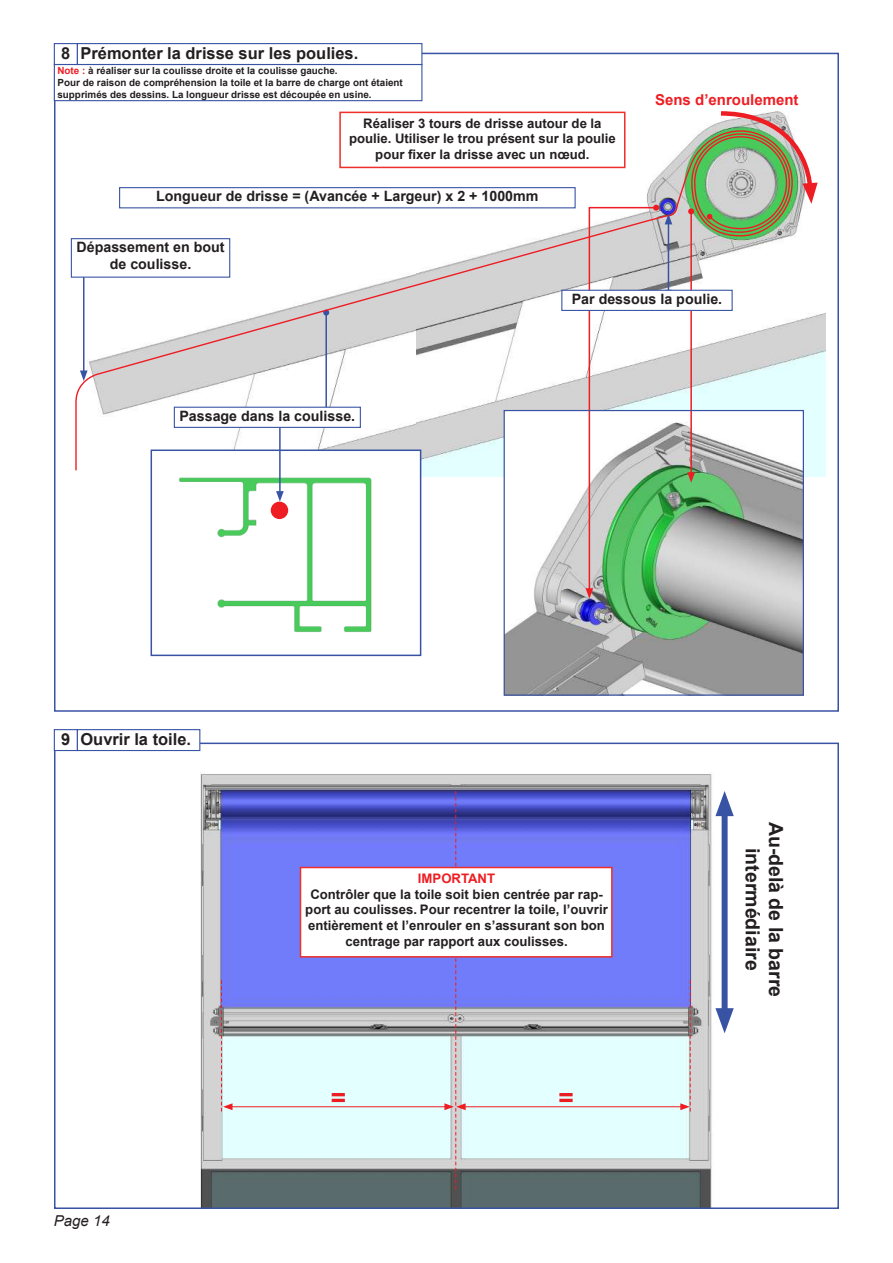
<style>
.page{position:relative;width:893px;height:1263px;background:#fff}
.page>*{position:absolute;margin:0;border:0;box-sizing:border-box;transform-origin:0 0}
.t1{font:700 26.25px "Arial";color:#eb1c22}
.t2{font:700 19.5px/23.4px "Arial";color:#231f20;text-align:center}
.t3{font:700 16.5px "Arial";color:#231f20}
.t4{font:700 15px "Arial";color:#ee1d23}
.t5{font:italic 15px "Arial";color:#231f20}
.t6{font:700 14.25px/17.1px "Arial";color:#231f20;text-align:center}
.t7{font:700 13.2px/15.8px "Arial";color:#231f20;text-align:center}
.t8{font:700 13.2px "Arial";color:#ee1d23}
.t9{font:700 9.9px/11.9px "Arial";color:#231f20}
.s1{color:#ee1d23}
</style>
<div class="page">
<img style="left:103px;top:745px;width:631px;height:461px">
<img style="left:415px;top:83px;width:410px;height:394px">
<div style="left:151px;top:450px;width:270px;height:205px;background:#fff"></div>
<img style="left:179px;top:477px;width:193px;height:155px">
<img style="left:506px;top:412px;width:296px;height:282px">
<svg style="left:276px;top:472px;width:53px;height:30px"></svg>
<hr style="left:230px;top:1106px;width:217px;height:1px;background:#ee1d23">
<svg style="left:221px;top:980px;width:12px;height:131px;background:#bdbdd6"></svg>
<hr style="left:463px;top:1106px;width:220px;height:1px;background:#ee1d23">
<svg style="left:444px;top:791px;width:22px;height:398px;background:#9c9ecf"></svg>
<svg style="left:680px;top:980px;width:11px;height:131px"></svg>
<div style="left:271px;top:502px;width:17px;height:17px;background:#ee1d23;border-radius:50%"></div>
<img style="left:585px;top:472px;width:74px;height:127px">
<svg style="left:687px;top:472px;width:8px;height:11px"></svg>
<svg style="left:75px;top:130px;width:718px;height:342px"></svg>
<div style="left:722px;top:806px;width:6px;height:212px;background:#3853a3"></div>
<svg style="left:715px;top:791px;width:19px;height:25px"></svg>
<svg style="left:715px;top:1008px;width:19px;height:25px"></svg>
<hr style="left:83px;top:260px;width:2px;height:113px;background:#3853a3">
<svg style="left:80px;top:370px;width:8px;height:11px"></svg>
<hr style="left:668px;top:222px;width:1px;height:70px;background:#3853a3">
<svg style="left:665px;top:214px;width:7px;height:10px"></svg>
<div style="left:54px;top:64px;width:368px;height:37px;background:#fff;border:1px solid #3853a3"></div>
<div style="left:54px;top:729px;width:24px;height:22px;background:#fff;border:1px solid #3853a3"></div>
<div style="left:77px;top:729px;width:123px;height:22px;background:#fff;border:1px solid #3853a3"></div>
<div style="left:119px;top:187px;width:457px;height:21px;background:#fff;border:1px solid #3853a3"></div>
<div style="left:174px;top:407px;width:187px;height:21px;background:#fff;border:1px solid #3853a3"></div>
<div style="left:71px;top:238px;width:159px;height:40px;background:#fff;border:1px solid #3853a3"></div>
<div style="left:561px;top:290px;width:172px;height:21px;background:#fff;border:1px solid #3853a3"></div>
<div style="left:54px;top:43px;width:24px;height:22px;background:#fff;border:1px solid #3853a3"></div>
<div style="left:77px;top:43px;width:345px;height:22px;background:#fff;border:1px solid #3853a3"></div>
<div style="left:151px;top:449px;width:270px;height:207px;border:2px solid #3853a3"></div>
<div style="left:504px;top:410px;width:300px;height:286px;border:1px solid #3853a3"></div>
<div style="left:339px;top:112px;width:286px;height:56px;background:#fff;border:2px solid #ee2f2a"></div>
<div style="left:300px;top:867px;width:313px;height:90px;background:#fff;border:2px solid #ee2f2a"></div>
<svg style="left:688px;top:109px;width:130px;height:125px"></svg>
<p class="t3" style="left:61px;top:42px;width:299px">8 Prémonter la drisse sur les poulies.</p>
<p class="t9" style="left:57px;top:65px;width:347px"><span class="s1">Note :</span> à réaliser sur la coulisse droite et la coulisse gauche.<br>Pour de raison de compréhension la toile et la barre de charge ont étaient supprimés des dessins. La longueur drisse est découpée en usine.</p>
<p class="t7" style="left:349px;top:115px;width:268px">Réaliser 3 tours de drisse autour de la poulie. Utiliser le trou présent sur la poulie pour fixer la drisse avec un nœud.</p>
<p class="t6" style="left:156px;top:188px;width:384px">Longueur de drisse = (Avancée + Largeur) x 2 + 1000mm</p>
<p class="t6" style="left:76px;top:239px;width:150px">Dépassement en bout de coulisse.</p>
<p class="t4" style="left:655px;top:89px;width:145px">Sens d’enroulement</p>
<p class="t6" style="left:179px;top:408px;width:177px">Passage dans la coulisse.</p>
<p class="t6" style="left:572px;top:291px;width:152px">Par dessous la poulie.</p>
<p class="t3" style="left:61px;top:728px;width:131px">9 Ouvrir la toile.</p>
<p class="t5" style="left:54px;top:1211px;width:57px">Page 14</p>
<p class="t8" style="left:418px;top:869px;width:79px">IMPORTANT</p>
<p class="t7" style="left:305px;top:886px;width:304px">Contrôler que la toile soit bien centrée par rap&shy;port au coulisses. Pour recentrer la toile, l’ouvrir entièrement et l’enrouler en s’assurant son bon centrage par rapport aux coulisses.</p>
<h1 class="t1" style="left:331px;top:1080px;width:17px">=</h1>
<h1 class="t1" style="left:558px;top:1080px;width:17px">=</h1>
<h2 class="t2" style="left:787px;top:821px;width:177px;rotate:90deg">Au-delà de la barre intermédiaire</h2>
</div>
